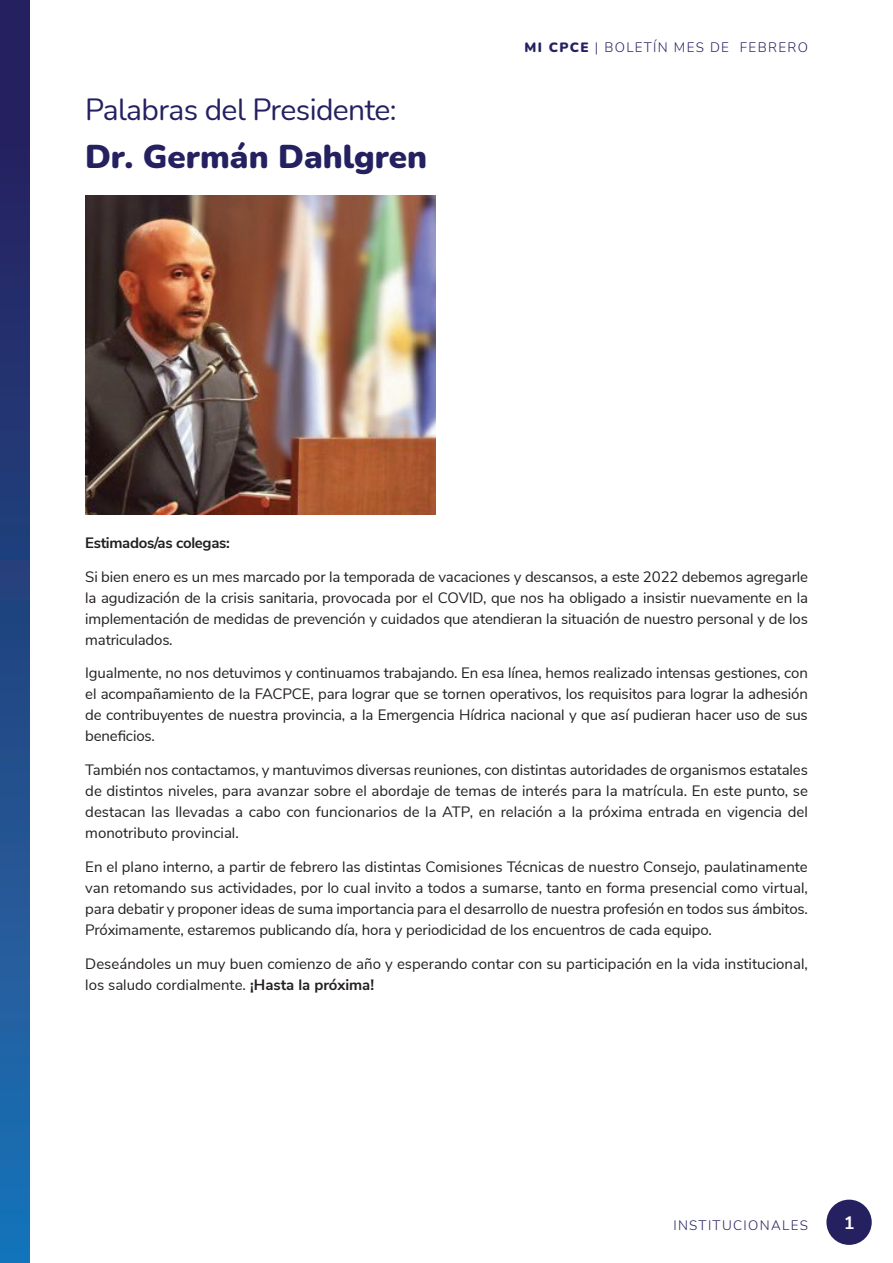
<style>
.page{position:relative;width:893px;height:1263px;background:#fff}
.page>*{position:absolute;margin:0;border:0;box-sizing:border-box;transform-origin:0 0}
.t1{font:900 33px "Nunito";color:#252161}
.t2{font:30px "Nunito";letter-spacing:-.02em;color:#252161}
.t3{font:700 18px "Nunito Sans";color:#fff}
.Cuerpo_de_Texto{font:15px/21px "Nunito Sans";letter-spacing:-.01em;color:#231f20;text-align:justify}
.Cuerpo_de_Texto-2{font:700 15px "Nunito Sans";letter-spacing:-.02em;color:#231f20}
.t4{font:300 13.5px "Nunito";letter-spacing:.1em;color:#252161}
.s1{font-weight:900}
.s2{font-weight:700}
</style>
<div class="page">
<div style="left:826px;top:1199px;width:46px;height:46px;background:#252161;border-radius:50%"></div>
<div style="left:0;top:0;width:29px;height:1263px;background:linear-gradient(to bottom,#271955,#1d73b5)"></div>
<img style="left:85px;top:196px;width:351px;height:318px">
<p class="t2" style="left:85px;top:89px;width:313px">Palabras del Presidente:</p>
<p class="t1" style="left:85px;top:133px;width:344px">Dr. Germán Dahlgren</p>
<p class="t4" style="left:525px;top:38px;width:285px"><span class="s1">MI CPCE</span> | BOLETÍN MES DE FEBRERO</p>
<p class="Cuerpo_de_Texto-2" style="left:85px;top:532px;width:146px">Estimados/as colegas:</p>
<p class="Cuerpo_de_Texto" style="left:85px;top:565px;width:724px">Si bien enero es un mes marcado por la temporada de vacaciones y descansos, a este 2022 debemos agregarle la agudización de la crisis sanitaria, provocada por el COVID, que nos ha obligado a insistir nuevamente en la implementación de medidas de prevención y cuidados que atendieran la situación de nuestro personal y de los matriculados.</p>
<p class="Cuerpo_de_Texto" style="left:85px;top:662px;width:724px">Igualmente, no nos detuvimos y continuamos trabajando. En esa línea, hemos realizado intensas gestiones, con el acompañamiento de la FACPCE, para lograr que se tornen operativos, los requisitos para lograr la adhesión de contribuyentes de nuestra provincia, a la Emergencia Hídrica nacional y que así pudieran hacer uso de sus beneficios.</p>
<p class="Cuerpo_de_Texto" style="left:85px;top:759px;width:724px">También nos contactamos, y mantuvimos diversas reuniones, con distintas autoridades de organismos estatales de distintos niveles, para avanzar sobre el abordaje de temas de interés para la matrícula. En este punto, se destacan las llevadas a cabo con funcionarios de la ATP, en relación a la próxima entrada en vigencia del monotributo provincial.</p>
<p class="Cuerpo_de_Texto" style="left:85px;top:855px;width:724px">En el plano interno, a partir de febrero las distintas Comisiones Técnicas de nuestro Consejo, paulatinamente van retomando sus actividades, por lo cual invito a todos a sumarse, tanto en forma presencial como virtual, para debatir y proponer ideas de suma importancia para el desarrollo de nuestra profesión en todos sus ámbitos.<br>Próximamente, estaremos publicando día, hora y periodicidad de los encuentros de cada equipo.</p>
<p class="Cuerpo_de_Texto" style="left:85px;top:952px;width:724px">Deseándoles un muy buen comienzo de año y esperando contar con su participación en la vida institucional, los saludo cordialmente. <span class="s2">¡Hasta la próxima!</span></p>
<p class="t4" style="left:673px;top:1216px;width:136px">INSTITUCIONALES</p>
<p class="t3" style="left:844px;top:1209px;width:12px">1</p>
</div>
